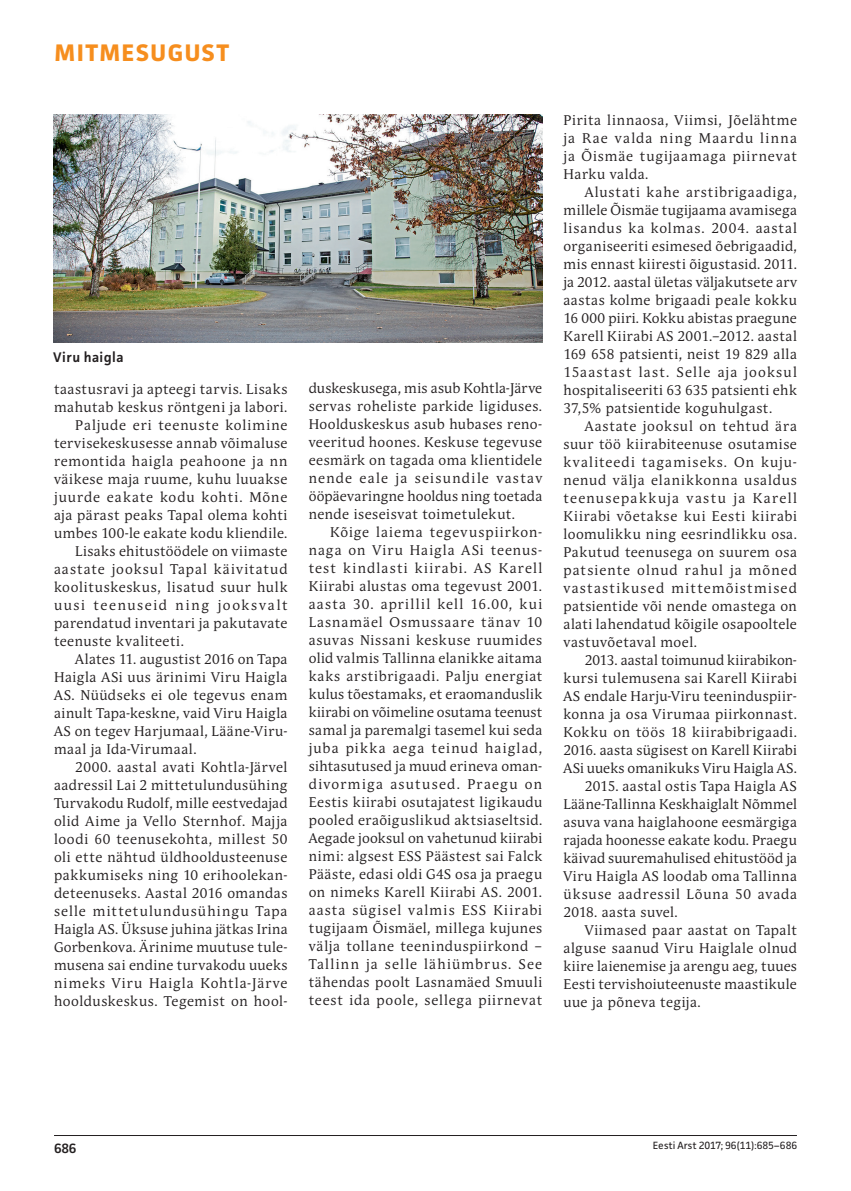
<style>
.page{position:relative;width:851px;height:1191px;background:#fff}
.page>*{position:absolute;margin:0;border:0;box-sizing:border-box;transform-origin:0 0}
.t1{font:700 24px "Facit";letter-spacing:.055em;color:#f68e1e}
.t2{font:13.95px/18px "Andulka Book Pro";letter-spacing:.035em;color:#231f20;text-align:justify}
.t3{font:13.95px "Andulka Book Pro";letter-spacing:.065em;color:#231f20}
.t4{font:13.95px "Andulka Book Pro";letter-spacing:.015em;color:#231f20}
.t5{font:13.95px "Andulka Book Pro";letter-spacing:.01em;color:#231f20}
.t6{font:13.95px "Andulka Book Pro";letter-spacing:.075em;color:#231f20}
.t7{font:13.95px "Andulka Book Pro";letter-spacing:.055em;color:#231f20}
.t8{font:13.95px "Andulka Book Pro";letter-spacing:.08em;color:#231f20}
.t9{font:13.95px "Andulka Book Pro";letter-spacing:.115em;color:#231f20}
.t10{font:600 13.95px "Facit";letter-spacing:.03em;color:#231f20}
.t11{font:600 13.5px "Facit";color:#231f20}
.t12{font:10.5px "Facit";color:#231f20}
</style>
<div class="page">
<hr style="left:54px;top:1135px;width:742px;height:1px;background:#231f20">
<img style="left:53px;top:115px;width:489px;height:228px">
<h1 class="t1" style="left:55px;top:38px;width:176px">MITMESUGUST</h1>
<p class="t10" style="left:53px;top:348px;width:72px">Viru haigla</p>
<p class="t2" style="left:54px;top:380px;width:235px">taastusravi ja apteegi tarvis. Lisaks</p>
<p class="t2" style="left:54px;top:398px;width:235px">mahutab keskus röntgeni ja labori.</p>
<p class="t3" style="left:75px;top:416px;width:214px">Paljude eri teenuste kolimine</p>
<p class="t2" style="left:54px;top:434px;width:235px">tervisekeskusesse annab võimaluse</p>
<p class="t2" style="left:54px;top:452px;width:235px">remontida haigla peahoone ja nn</p>
<p class="t2" style="left:54px;top:470px;width:235px">väikese maja ruume, kuhu luuakse</p>
<p class="t3" style="left:54px;top:488px;width:235px">juurde eakate kodu kohti. Mõne</p>
<p class="t2" style="left:54px;top:506px;width:235px">aja pärast peaks Tapal olema kohti</p>
<p class="t2" style="left:54px;top:524px;width:235px">umbes 100-le eakate kodu kliendile.</p>
<p class="t2" style="left:75px;top:542px;width:213px">Lisaks ehitustöödele on viimaste</p>
<p class="t8" style="left:54px;top:560px;width:235px">aastate jooksul Tapal käivitatud</p>
<p class="t7" style="left:54px;top:578px;width:235px">koolituskeskus, lisatud suur hulk</p>
<p class="t9" style="left:54px;top:596px;width:235px">uusi teenuseid ning jooksvalt</p>
<p class="t2" style="left:54px;top:613px;width:235px">parendatud inventari ja pakutavate</p>
<p class="t2" style="left:54px;top:631px;width:131px">teenuste kvaliteeti.</p>
<p class="t2" style="left:75px;top:649px;width:213px">Alates 11. augustist 2016 on Tapa</p>
<p class="t2" style="left:54px;top:667px;width:235px">Haigla ASi uus ärinimi Viru Haigla</p>
<p class="t2" style="left:54px;top:685px;width:235px">AS. Nüüdseks ei ole tegevus enam</p>
<p class="t2" style="left:54px;top:703px;width:235px">ainult Tapa-keskne, vaid Viru Haigla</p>
<p class="t2" style="left:54px;top:721px;width:235px">AS on tegev Harjumaal, Lääne-Viru-</p>
<p class="t2" style="left:54px;top:739px;width:144px">maal ja Ida-Virumaal.</p>
<p class="t2" style="left:75px;top:757px;width:214px">2000. aastal avati Kohtla-Järvel</p>
<p class="t2" style="left:54px;top:775px;width:235px">aadressil Lai 2 mittetulundusühing</p>
<p class="t4" style="left:54px;top:794px;width:235px">Turvakodu Rudolf, mille eestvedajad</p>
<p class="t2" style="left:54px;top:811px;width:235px">olid Aime ja Vello Sternhof. Majja</p>
<p class="t2" style="left:54px;top:829px;width:235px">loodi 60 teenusekohta, millest 50</p>
<p class="t2" style="left:54px;top:847px;width:235px">oli ette nähtud üldhooldusteenuse</p>
<p class="t2" style="left:54px;top:865px;width:235px">pakkumiseks ning 10 erihoolekan-</p>
<p class="t2" style="left:54px;top:883px;width:235px">deteenuseks. Aastal 2016 omandas</p>
<p class="t6" style="left:54px;top:902px;width:235px">selle mittetulundusühingu Tapa</p>
<p class="t2" style="left:54px;top:919px;width:235px">Haigla AS. Üksuse juhina jätkas Irina</p>
<p class="t2" style="left:54px;top:937px;width:235px">Gorbenkova. Ärinime muutuse tule-</p>
<p class="t2" style="left:54px;top:955px;width:235px">musena sai endine turvakodu uueks</p>
<p class="t6" style="left:54px;top:974px;width:235px">nimeks Viru Haigla Kohtla-Järve</p>
<p class="t2" style="left:54px;top:991px;width:235px">hoolduskeskus. Tegemist on hool-</p>
<p class="t2" style="left:309px;top:379px;width:235px">duskeskusega, mis asub Kohtla-Järve servas roheliste parkide ligiduses.<br>Hoolduskeskus asub hubases reno&shy;veeritud hoones. Keskuse tegevuse eesmärk on tagada oma klientidele nende eale ja seisundile vastav ööpäevaringne hooldus ning toetada nende iseseisvat toimetulekut.</p>
<p class="t2" style="left:309px;top:523px;width:235px;text-indent:21px">Kõige laiema tegevuspiirkon&shy;naga on Viru Haigla ASi teenus&shy;test kindlasti kiirabi. AS Karell Kiirabi alustas oma tegevust 2001. aasta 30. aprillil kell 16.00, kui Lasnamäel Osmussaare tänav 10 asuvas Nissani keskuse ruumides olid valmis Tallinna elanikke aitama kaks arstibrigaadi. Palju energiat kulus tõestamaks, et eraomanduslik kiirabi on võimeline osutama teenust samal ja paremalgi tasemel kui seda juba pikka aega teinud haiglad, sihtasutused ja muud erineva oman&shy;divormiga asutused. Praegu on Eestis kiirabi osutajatest ligikaudu pooled eraõiguslikud aktsiaseltsid.<br>Aegade jooksul on vahetunud kiirabi nimi: algsest ESS Päästest sai Falck Pääste, edasi oldi G4S osa ja praegu on nimeks Karell Kiirabi AS. 2001. aasta sügisel valmis ESS Kiirabi tugijaam Õismäel, millega kujunes välja tollane teeninduspiirkond – Tallinn ja selle lähiümbrus. See tähendas poolt Lasnamäed Smuuli teest ida poole, sellega piirnevat</p>
<p class="t2" style="left:563px;top:111px;width:235px">Pirita linnaosa, Viimsi, Jõelähtme ja Rae valda ning Maardu linna ja Õismäe tugijaamaga piirnevat Harku valda.</p>
<p class="t2" style="left:563px;top:183px;width:235px;text-indent:21px">Alustati kahe arstibrigaadiga, millele Õismäe tugijaama avamisega lisandus ka kolmas. 2004. aastal organiseeriti esimesed õebrigaadid, mis ennast kiiresti õigustasid. 2011. ja 2012. aastal ületas väljakutsete arv aastas kolme brigaadi peale kokku 16 000 piiri. Kokku abistas praegune Karell Kiirabi AS 2001.–2012. aastal 169 658 patsienti, neist 19 829 alla 15aastast last. Selle aja jooksul hospitaliseeriti 63 635 patsienti ehk 37,5% patsientide koguhulgast.</p>
<p class="t2" style="left:563px;top:417px;width:235px;text-indent:21px">Aastate jooksul on tehtud ära suur töö kiirabiteenuse osutamise kvaliteedi tagamiseks. On kuju&shy;nenud välja elanikkonna usaldus teenusepakkuja vastu ja Karell Kiirabi võetakse kui Eesti kiirabi loomulikku ning eesrindlikku osa.<br>Pakutud teenusega on suurem osa patsiente olnud rahul ja mõned vastastikused mittemõistmised patsientide või nende omastega on alati lahendatud kõigile osapooltele vastuvõetaval moel.</p>
<p class="t5" style="left:584px;top:652px;width:214px">2013. aastal toimunud kiirabikon-</p>
<p class="t2" style="left:563px;top:669px;width:235px">kursi tulemusena sai Karell Kiirabi</p>
<p class="t2" style="left:563px;top:687px;width:235px">AS endale Harju-Viru teeninduspiir-</p>
<p class="t2" style="left:563px;top:705px;width:235px">konna ja osa Virumaa piirkonnast.</p>
<p class="t2" style="left:563px;top:723px;width:235px">Kokku on töös 18 kiirabibrigaadi.</p>
<p class="t2" style="left:563px;top:741px;width:235px">2016. aasta sügisest on Karell Kiirabi</p>
<p class="t2" style="left:563px;top:759px;width:235px">ASi uueks omanikuks Viru Haigla AS.</p>
<p class="t2" style="left:584px;top:777px;width:214px">2015. aastal ostis Tapa Haigla AS</p>
<p class="t2" style="left:563px;top:795px;width:235px">Lääne-Tallinna Keskhaiglalt Nõmmel</p>
<p class="t2" style="left:563px;top:813px;width:235px">asuva vana haiglahoone eesmärgiga</p>
<p class="t5" style="left:563px;top:832px;width:235px">rajada hoonesse eakate kodu. Praegu</p>
<p class="t4" style="left:563px;top:850px;width:235px">käivad suuremahulised ehitustööd ja</p>
<p class="t2" style="left:563px;top:867px;width:235px">Viru Haigla AS loodab oma Tallinna</p>
<p class="t3" style="left:563px;top:886px;width:235px">üksuse aadressil Lõuna 50 avada</p>
<p class="t2" style="left:563px;top:903px;width:116px">2018. aasta suvel.</p>
<p class="t2" style="left:584px;top:921px;width:214px">Viimased paar aastat on Tapalt</p>
<p class="t2" style="left:563px;top:939px;width:235px">alguse saanud Viru Haiglale olnud</p>
<p class="t2" style="left:563px;top:957px;width:235px">kiire laienemise ja arengu aeg, tuues</p>
<p class="t2" style="left:563px;top:975px;width:235px">Eesti tervishoiuteenuste maastikule</p>
<p class="t2" style="left:563px;top:993px;width:139px">uue ja põneva tegija.</p>
<p class="t11" style="left:54px;top:1139px;width:24px">686</p>
<p class="t12" style="left:652px;top:1139px;width:146px">Eesti Arst 2017; 96(11):685–686</p>
</div>
